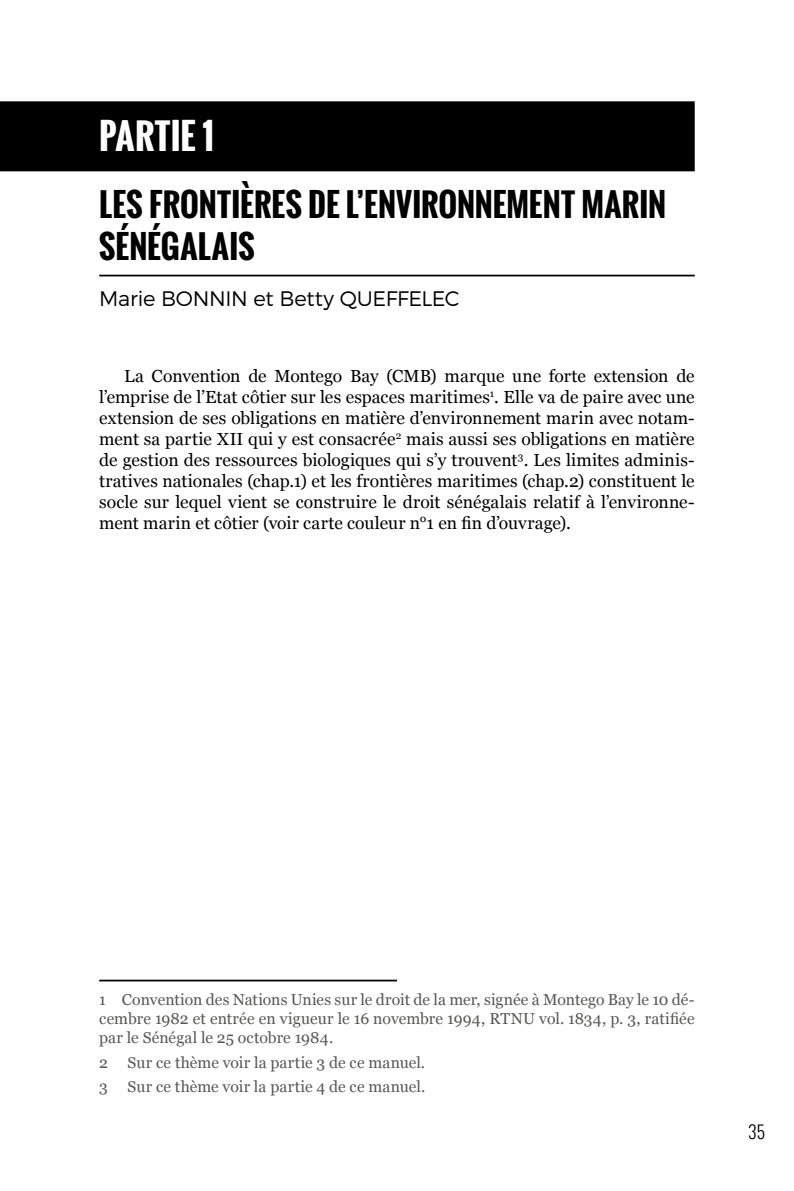
<style>
.page{position:relative;width:794px;height:1191px;background:#fff}
.page>*{position:absolute;margin:0;border:0;box-sizing:border-box;transform-origin:0 0}
.t1{font:700 35px "Oswald";letter-spacing:.01em;color:#fff}
.t2{font:700 31.5px/42px "Oswald";letter-spacing:.005em;color:#000}
.t3{font:300 21px "Montserrat";letter-spacing:-.02em;color:#000}
.t4{font:17.5px/21px "Georgia";letter-spacing:.005em;color:#000;text-align:justify}
.t5{font:300 17.5px "Oswald";color:#000}
.t6{font:15.75px/19.2px "Georgia";letter-spacing:.005em;color:#575756;text-align:justify}
</style>
<div class="page">
<div style="left:0;top:101px;width:694px;height:70px;background:#000"></div>
<hr style="left:99px;top:275px;width:595px;height:1px;background:#000">
<hr style="left:99px;top:979px;width:298px;height:2px;background:#000">
<h1 class="t1" style="left:99px;top:110px;width:116px">PARTIE 1</h1>
<h2 class="t2" style="left:99px;top:184px;width:568px">LES FRONTIÈRES DE L’ENVIRONNEMENT MARIN<br>SÉNÉGALAIS</h2>
<p class="t3" style="left:99px;top:285px;width:362px">Marie BONNIN et Betty QUEFFELEC</p>
<p class="t4" style="left:99px;top:366px;width:597px;text-indent:25px">La Convention de Montego Bay (CMB) marque une forte extension de l’emprise de l’Etat côtier sur les espaces maritimes<sup>1</sup>. Elle va de paire avec une extension de ses obligations en matière d’environnement marin avec notam&shy;ment sa partie XII qui y est consacrée<sup>2</sup> mais aussi ses obligations en matière de gestion des ressources biologiques qui s’y trouvent<sup>3</sup>. Les limites adminis&shy;tratives nationales (chap.1) et les frontières maritimes (chap.2) constituent le socle sur lequel vient se construire le droit sénégalais relatif à l’environne&shy;ment marin et côtier (voir carte couleur n°1 en fin d’ouvrage).</p>
<p class="t6" style="left:99px;top:990px;width:597px">1 Convention des Nations Unies sur le droit de la mer, signée à Montego Bay le 10 dé&shy;cembre 1982 et entrée en vigueur le 16 novembre 1994, RTNU vol. 1834, p. 3, ratifiée par le Sénégal le 25 octobre 1984.</p>
<p class="t6" style="left:99px;top:1050px;width:327px;line-height:24.2px">2 Sur ce thème voir la partie 3 de ce manuel.<br>3 Sur ce thème voir la partie 4 de ce manuel.</p>
<p class="t5" style="left:748px;top:1118px;width:18px">35</p>
</div>
